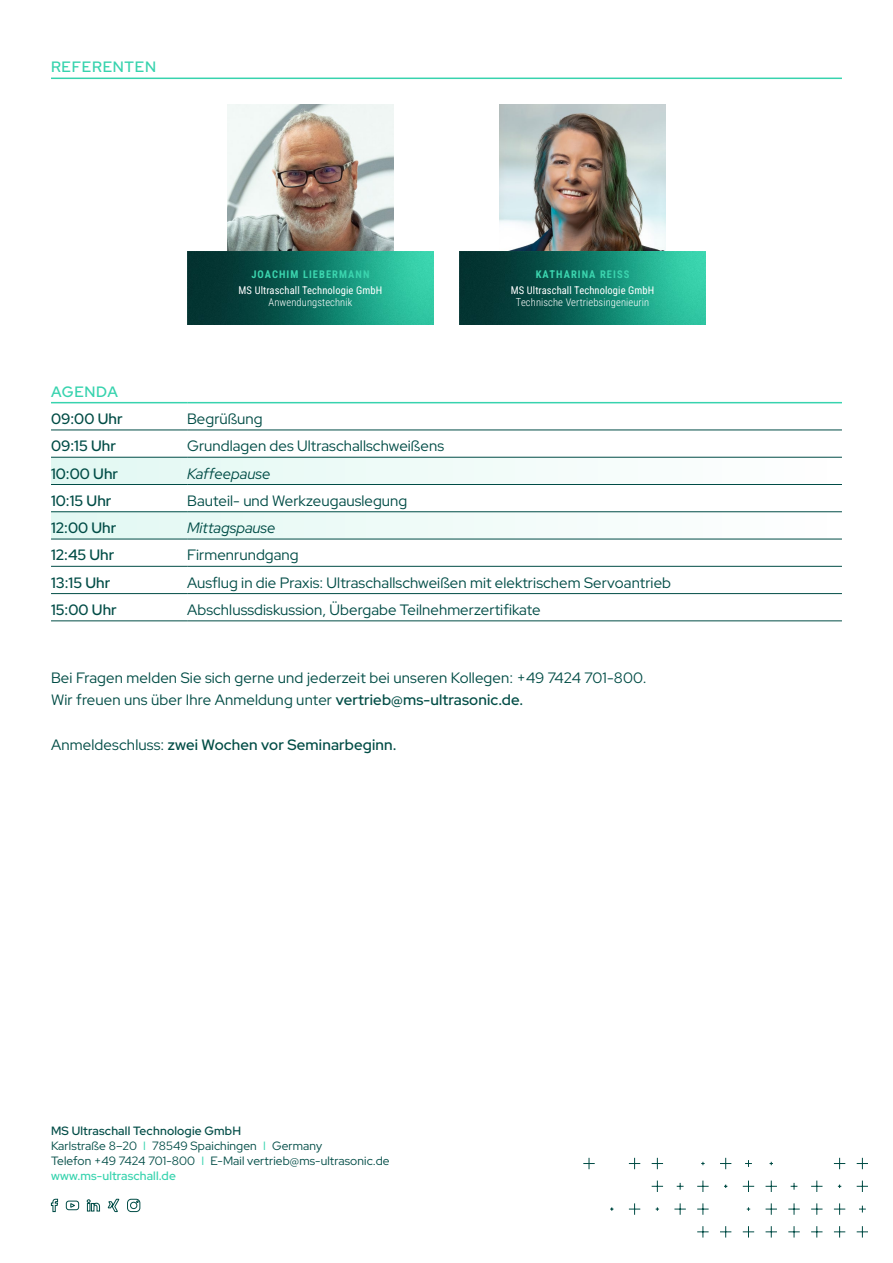
<style>
.page{position:relative;width:893px;height:1263px;background:#fff}
.page>*{position:absolute;margin:0;border:0;box-sizing:border-box;transform-origin:0 0}
.t1{font:15px "Red Hat Display";letter-spacing:.005em;color:#004c46}
.t2{font:15px/22.5px "Red Hat Display";letter-spacing:.01em;color:#004c45}
.t3{font:600 15px "Red Hat Display";letter-spacing:.005em;color:#004c46}
.t4{font:600 15px "Red Hat Display";letter-spacing:.01em;color:#004c45}
.t5{font:italic 15px "Red Hat Display";color:#004c46}
.t6{font:600 15px "Red Hat Display";letter-spacing:.05em;color:#37d3ae}
.t7{font:12px/15px "Red Hat Display";letter-spacing:.01em;color:#004c46}
.t8{font:10.5px "Roboto Condensed";letter-spacing:.01em;color:#fff}
.t9{font:300 10.5px "Roboto Condensed";letter-spacing:.01em;color:#fff}
.t10{font:700 10.5px "Roboto Condensed";letter-spacing:.1em;color:#3bd4ae}
.s1{font-weight:600}
.s2{font-weight:400}
.s3{color:#37d3ae}
.s4{font-weight:600;color:#37d3ae}
</style>
<div class="page">
<div style="left:51px;top:457px;width:791px;height:28px;background:linear-gradient(to right,#e2f8f3,#fffeff)"></div>
<div style="left:51px;top:512px;width:791px;height:27px;background:linear-gradient(to right,#e2f8f3,#fffeff)"></div>
<hr style="left:51px;top:78px;width:791px;height:1px;background:#37d3ae">
<hr style="left:51px;top:402px;width:136px;height:1px;background:#37d3ae">
<hr style="left:187px;top:402px;width:655px;height:1px;background:#37d3ae">
<hr style="left:51px;top:430px;width:136px;height:1px;background:#004c46">
<hr style="left:51px;top:457px;width:136px;height:1px;background:#004c46">
<hr style="left:51px;top:484px;width:136px;height:1px;background:#004c46">
<hr style="left:51px;top:511px;width:136px;height:1px;background:#004c46">
<hr style="left:51px;top:539px;width:136px;height:1px;background:#004c46">
<hr style="left:51px;top:566px;width:136px;height:1px;background:#004c46">
<hr style="left:51px;top:593px;width:136px;height:1px;background:#004c46">
<hr style="left:51px;top:621px;width:136px;height:1px;background:#004c46">
<hr style="left:187px;top:430px;width:655px;height:1px;background:#004c46">
<hr style="left:187px;top:457px;width:655px;height:1px;background:#004c46">
<hr style="left:187px;top:484px;width:655px;height:1px;background:#004c46">
<hr style="left:187px;top:511px;width:655px;height:1px;background:#004c46">
<hr style="left:187px;top:539px;width:655px;height:1px;background:#004c46">
<hr style="left:187px;top:566px;width:655px;height:1px;background:#004c46">
<hr style="left:187px;top:593px;width:655px;height:1px;background:#004c46">
<hr style="left:187px;top:621px;width:655px;height:1px;background:#004c46">
<svg style="left:66px;top:1198px;width:75px;height:14px"></svg>
<svg style="left:51px;top:1198px;width:7px;height:14px"></svg>
<svg style="left:583px;top:1158px;width:12px;height:11px"></svg>
<svg style="left:629px;top:1158px;width:11px;height:11px"></svg>
<svg style="left:652px;top:1158px;width:11px;height:11px"></svg>
<svg style="left:720px;top:1158px;width:11px;height:11px"></svg>
<svg style="left:745px;top:1160px;width:7px;height:7px"></svg>
<svg style="left:834px;top:1158px;width:11px;height:11px"></svg>
<svg style="left:857px;top:1158px;width:10px;height:11px"></svg>
<svg style="left:652px;top:1180px;width:11px;height:12px"></svg>
<svg style="left:677px;top:1183px;width:7px;height:7px"></svg>
<svg style="left:697px;top:1180px;width:12px;height:12px"></svg>
<svg style="left:743px;top:1180px;width:11px;height:12px"></svg>
<svg style="left:766px;top:1180px;width:11px;height:12px"></svg>
<svg style="left:791px;top:1183px;width:6px;height:7px"></svg>
<svg style="left:811px;top:1180px;width:11px;height:12px"></svg>
<svg style="left:857px;top:1180px;width:10px;height:12px"></svg>
<svg style="left:629px;top:1203px;width:11px;height:12px"></svg>
<svg style="left:674px;top:1203px;width:12px;height:12px"></svg>
<svg style="left:697px;top:1203px;width:12px;height:12px"></svg>
<svg style="left:766px;top:1203px;width:11px;height:12px"></svg>
<svg style="left:788px;top:1203px;width:12px;height:12px"></svg>
<svg style="left:811px;top:1203px;width:11px;height:12px"></svg>
<svg style="left:834px;top:1203px;width:11px;height:12px"></svg>
<svg style="left:859px;top:1206px;width:7px;height:6px"></svg>
<svg style="left:697px;top:1226px;width:12px;height:11px"></svg>
<svg style="left:720px;top:1226px;width:11px;height:11px"></svg>
<svg style="left:743px;top:1226px;width:11px;height:11px"></svg>
<svg style="left:766px;top:1226px;width:11px;height:11px"></svg>
<svg style="left:788px;top:1226px;width:12px;height:11px"></svg>
<svg style="left:811px;top:1226px;width:11px;height:11px"></svg>
<svg style="left:834px;top:1226px;width:11px;height:11px"></svg>
<svg style="left:857px;top:1226px;width:10px;height:11px"></svg>
<img style="left:228px;top:105px;width:165px;height:146px">
<img style="left:500px;top:105px;width:165px;height:146px">
<img style="left:187px;top:251px;width:247px;height:73px">
<img style="left:459px;top:251px;width:247px;height:73px">
<p class="t6" style="left:51px;top:57px;width:107px">REFERENTEN</p>
<p class="t10" style="left:251px;top:266px;width:120px">JOACHIM LIEBERMANN</p>
<p class="t8" style="left:239px;top:283px;width:145px">MS Ultraschall Technologie GmbH</p>
<p class="t9" style="left:269px;top:295px;width:85px">Anwendungstechnik</p>
<p class="t10" style="left:536px;top:266px;width:95px">KATHARINA REISS</p>
<p class="t8" style="left:511px;top:283px;width:145px">MS Ultraschall Technologie GmbH</p>
<p class="t9" style="left:516px;top:295px;width:135px">Technische Vertriebsingenieurin</p>
<p class="t6" style="left:51px;top:382px;width:68px">AGENDA</p>
<p class="t4" style="left:51px;top:409px;width:73px">09:00 Uhr</p>
<p class="t2" style="left:187px;top:407px;width:77px">Begrüßung</p>
<p class="t3" style="left:51px;top:436px;width:66px">09:15 Uhr</p>
<p class="t1" style="left:187px;top:436px;width:258px">Grundlagen des Ultraschallschweißens</p>
<p class="t3" style="left:51px;top:463px;width:69px">10:00 Uhr</p>
<p class="t5" style="left:187px;top:463px;width:85px">Kaffeepause</p>
<p class="t3" style="left:51px;top:491px;width:62px">10:15 Uhr</p>
<p class="t1" style="left:187px;top:491px;width:222px">Bauteil- und Werkzeugauslegung</p>
<p class="t3" style="left:51px;top:518px;width:67px">12:00 Uhr</p>
<p class="t5" style="left:187px;top:518px;width:90px">Mittagspause</p>
<p class="t3" style="left:51px;top:545px;width:65px">12:45 Uhr</p>
<p class="t1" style="left:187px;top:545px;width:113px">Firmenrundgang</p>
<p class="t3" style="left:51px;top:572px;width:61px">13:15 Uhr</p>
<p class="t1" style="left:187px;top:572px;width:485px">Ausflug in die Praxis: Ultraschallschweißen mit elektrischem Servoantrieb</p>
<p class="t3" style="left:51px;top:600px;width:67px">15:00 Uhr</p>
<p class="t1" style="left:187px;top:600px;width:355px">Abschlussdiskussion, Übergabe Teilnehmerzertifikate</p>
<p class="t2" style="left:51px;top:666px;width:597px">Bei Fragen melden Sie sich gerne und jederzeit bei unseren Kollegen: +49 7424 701-800.<br>Wir freuen uns über Ihre Anmeldung unter <span class="s1">vertrieb@ms-ultrasonic.de.</span></p>
<p class="t4" style="left:51px;top:735px;width:347px"><span class="s2">Anmeldeschluss:</span> zwei Wochen vor Seminarbeginn.</p>
<p class="t7" style="left:51px;top:1123px;width:340px"><span class="s1">MS Ultraschall Technologie GmbH<br></span>Karlstraße 8–20 <span class="s3">I</span> 78549 Spaichingen <span class="s3">I</span> Germany<br>Telefon +49 7424 701-800 <span class="s3">I</span> E-Mail vertrieb@ms-ultrasonic.de <span class="s4">www.ms-ultraschall.de</span></p>
</div>
